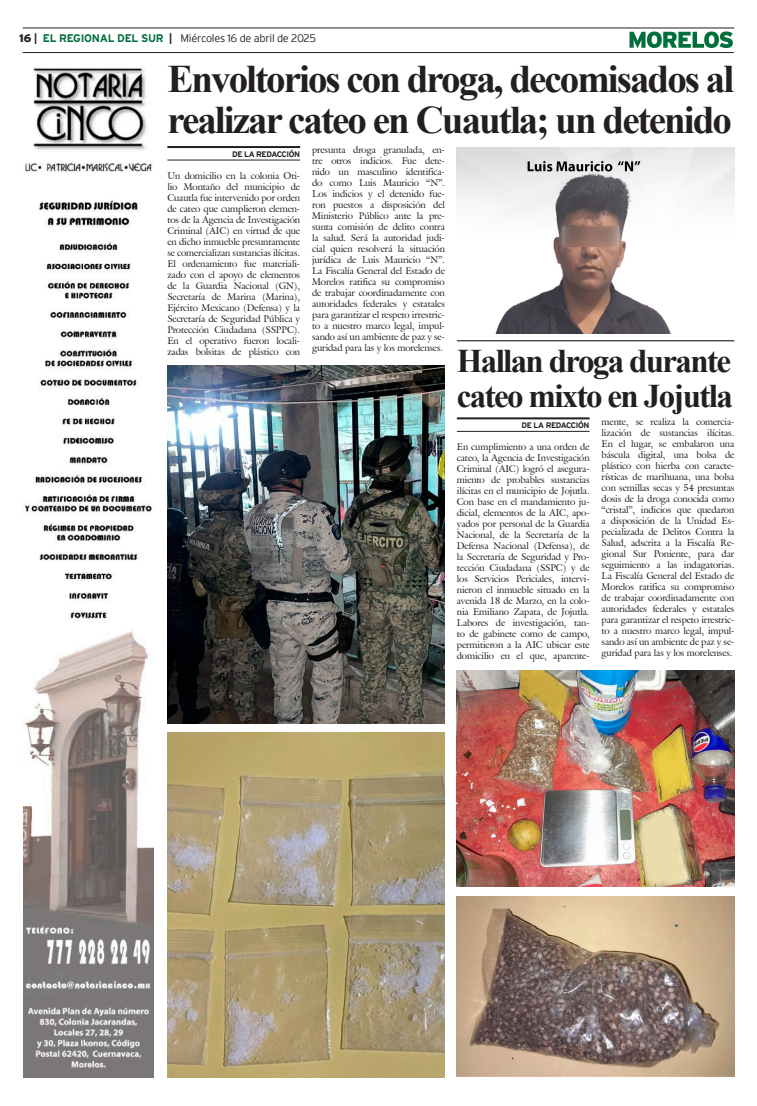
<style>
.page{position:relative;width:757px;height:1106px;background:#fff}
.page>*{position:absolute;margin:0;border:0;box-sizing:border-box;transform-origin:0 0}
.Cabeza_02{font:700 39px/41px "Times New Roman";letter-spacing:-.05em;color:#231f20}
.Cabeza_03{font:700 33px/35px "Times New Roman";letter-spacing:-.05em;color:#231f20}
.t1{font:300 11px "Interstate";letter-spacing:-.025em;color:#231f20}
.t2{font:9.5px/11px "Galliard IT Cby BT";letter-spacing:-.01em;color:#231f20;text-align:justify}
.t3{font:700 8px "Interstate";letter-spacing:-.05em;color:#231f20}
.s1{font-weight:900}
.s2{font-weight:700}
.s3{font-weight:700;color:#006f3c}
</style>
<div class="page">
<hr style="left:23px;top:28px;width:711px;height:1px;background:#231f20">
<hr style="left:23px;top:52px;width:711px;height:1px;background:#231f20">
<svg style="left:629px;top:31px;width:104px;height:17px"></svg>
<img style="left:24px;top:68px;width:129px;height:1009px">
<hr style="left:167px;top:146px;width:133px;height:2px;background:#231f20">
<hr style="left:167px;top:160px;width:133px;height:1px;background:#231f20">
<hr style="left:457px;top:417px;width:132px;height:2px;background:#231f20">
<hr style="left:457px;top:431px;width:132px;height:1px;background:#231f20">
<hr style="left:457px;top:340px;width:277px;height:1px;background:#000">
<img style="left:167px;top:366px;width:278px;height:357px">
<img style="left:167px;top:732px;width:278px;height:345px">
<img style="left:457px;top:148px;width:277px;height:185px">
<img style="left:457px;top:670px;width:277px;height:216px">
<img style="left:457px;top:896px;width:277px;height:181px">
<p class="t1" style="left:19px;top:32px;width:298px"><span class="s1">16</span> <span class="s2">|</span> <span class="s3">EL REGIONAL DEL SUR</span> <span class="s2">|</span> Miércoles 16 de abril de 2025</p>
<p class="Cabeza_02" style="left:167px;top:58px;width:568px">Envoltorios con droga, decomisados al realizar cateo en Cuautla; un detenido</p>
<p class="t3" style="left:232px;top:149px;width:69px">DE LA REDACCIÓN</p>
<p class="t2" style="left:312px;top:144px;width:134px">presunta droga granulada, en&shy;tre otros indicios. Fue dete&shy;nido un masculino identifica&shy;do como Luis Mauricio “N”.<br>Los indicios y el detenido fue&shy;ron puestos a disposición del Ministerio Público ante la pre&shy;sunta comisión de delito contra la salud. Será la autoridad judi&shy;cial quien resolverá la situación jurídica de Luis Mauricio “N”.<br>La Fiscalía General del Estado de Morelos ratifica su compromiso de trabajar coordinadamente con autoridades federales y estatales para garantizar el respeto irrestric&shy;to a nuestro marco legal, impul&shy;sando así un ambiente de paz y se&shy;guridad para las y los morelenses.</p>
<p class="t2" style="left:167px;top:170px;width:134px">Un domicilio en la colonia Oti&shy;lio Montaño del municipio de Cuautla fue intervenido por orden de cateo que cumplieron elemen&shy;tos de la Agencia de Investigación Criminal (AIC) en virtud de que en dicho inmueble presuntamente se comercializan sustancias ilícitas.<br>El ordenamiento fue materiali&shy;zado con el apoyo de elementos de la Guardia Nacional (GN), Secretaría de Marina (Marina), Ejército Mexicano (Defensa) y la Secretaría de Seguridad Pública y Protección Ciudadana (SSPPC).<br>En el operativo fueron locali&shy;zadas bolsitas de plástico con</p>
<p class="Cabeza_03" style="left:457px;top:342px;width:278px">Hallan droga durante cateo mixto en Jojutla</p>
<p class="t3" style="left:522px;top:421px;width:69px">DE LA REDACCIÓN</p>
<p class="t2" style="left:601px;top:416px;width:134px">mente, se realiza la comercia&shy;lización de sustancias ilícitas.<br>En el lugar, se embalaron una báscula digital, una bolsa de plástico con hierba con caracte&shy;rísticas de marihuana, una bolsa con semillas secas y 54 presuntas dosis de la droga conocida como “cristal”, indicios que quedaron a disposición de la Unidad Es&shy;pecializada de Delitos Contra la Salud, adscrita a la Fiscalía Re&shy;gional Sur Poniente, para dar seguimiento a las indagatorias.<br>La Fiscalía General del Estado de Morelos ratifica su compromiso de trabajar coordinadamente con autoridades federales y estatales para garantizar el respeto irrestric&shy;to a nuestro marco legal, impul&shy;sando así un ambiente de paz y se&shy;guridad para las y los morelenses.</p>
<p class="t2" style="left:457px;top:441px;width:134px">En cumplimiento a una orden de cateo, la Agencia de Investigación Criminal (AIC) logró el asegura&shy;miento de probables sustancias ilícitas en el municipio de Jojutla.<br>Con base en el mandamiento ju&shy;dicial, elementos de la AIC, apo&shy;yados por personal de la Guardia Nacional, de la Secretaría de la Defensa Nacional (Defensa), de la Secretaría de Seguridad y Pro&shy;tección Ciudadana (SSPC) y de los Servicios Periciales, intervi&shy;nieron el inmueble situado en la avenida 18 de Marzo, en la colo&shy;nia Emiliano Zapata, de Jojutla.<br>Labores de investigación, tan&shy;to de gabinete como de campo, permitieron a la AIC ubicar este domicilio en el que, aparente-</p>
</div>
